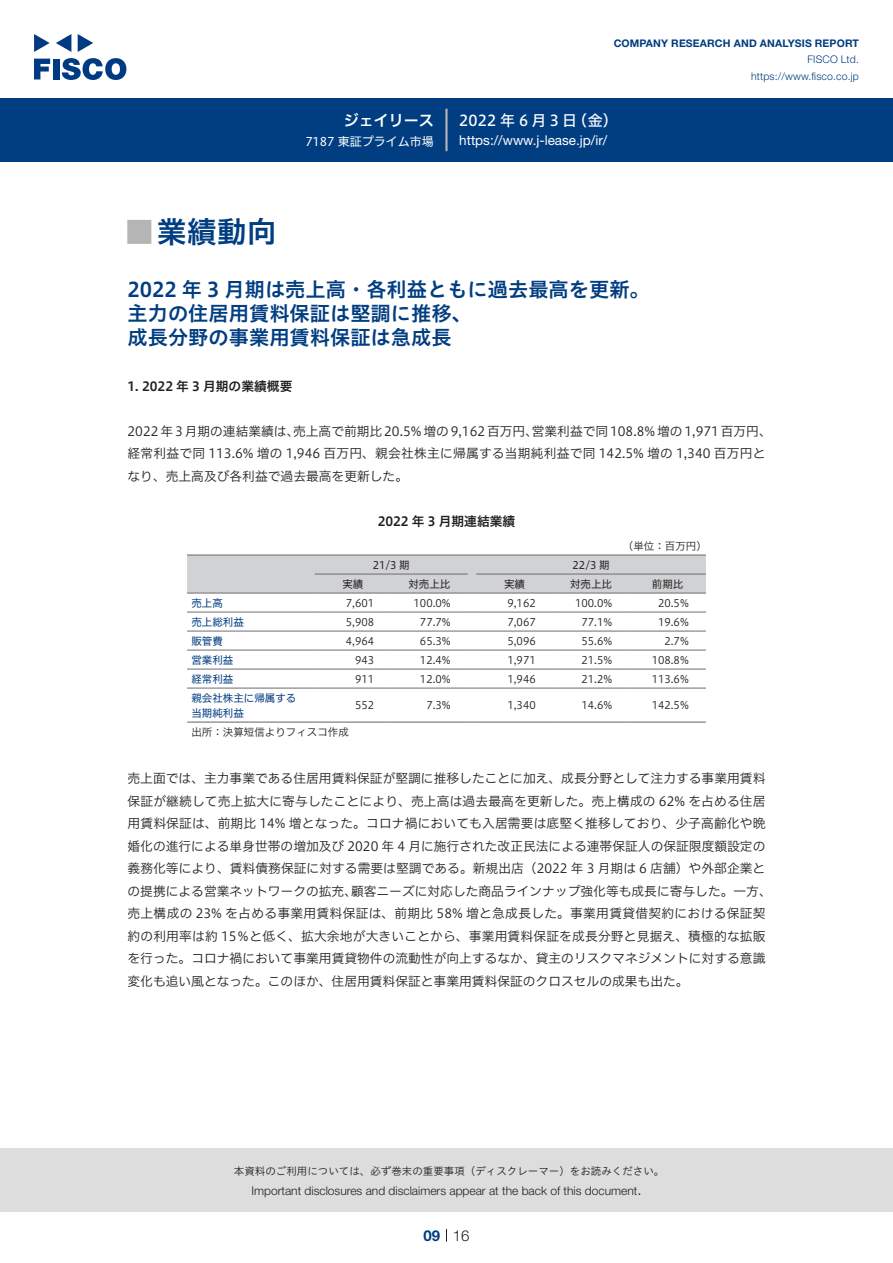
<style>
.page{position:relative;width:893px;height:1263px;background:#fff}
.page>*{position:absolute;margin:0;border:0;box-sizing:border-box;transform-origin:0 0}
.t1{font:30px "Hiragino UD Sans Std N W6";color:#003d81}
.t2{font:24px "Hiragino UD Sans Std N W6";color:#b5b5b6}
.t3{font:20.25px/24px "Hiragino UD Sans Std W6";color:#003d81}
.t4{font:15px "Hiragino UD Sans F Std N W5";letter-spacing:.215em;color:#fff}
.t5{font:15px "Hiragino UD Sans F Std N W6";color:#fff}
.t6{font:300 15px "Helvetica Neue LT Std";color:#231f20}
.t7{font:700 15px "Helvetica Neue LT Std";color:#003d81}
.t8{font:13.5px "Helvetica Neue LT Std";color:#fff}
.t9{font:12.75px/22.5px "Hiragino UD Sans F Std N W3";color:#231f20}
.t10{font:12.75px "Hiragino UD Sans F Std N W6";color:#231f20}
.t11{font:300 12px "Helvetica Neue LT Std";color:#231f20}
.t12{font:12px "Hiragino UD Sans F Std N W4";color:#fff}
.t13{font:10.5px "Hiragino UD Sans F Std N W3";color:#231f20}
.t14{font:10.5px "Hiragino UD Sans Std W3";color:#231f20}
.t15{font:10.5px/19px "Hiragino UD Sans F Std N W4";color:#003d81}
.t16{font:700 10.5px "Helvetica Neue LT Std";letter-spacing:.015em;color:#003d81}
.t17{font:300 10.5px/16.5px "Helvetica Neue LT Std";letter-spacing:.015em;color:#003d81;text-align:right}
.t18{font:10.5px "Hiragino UD Sans F Std N W4";color:#231f20}
</style>
<div class="page">
<div style="left:0;top:1148px;width:893px;height:64px;background:#ddd"></div>
<svg style="left:34px;top:59px;width:16px;height:20px"></svg>
<div style="left:53px;top:59px;width:6px;height:20px;background:#003a83"></div>
<svg style="left:62px;top:58px;width:64px;height:22px"></svg>
<svg style="left:34px;top:34px;width:16px;height:18px"></svg>
<svg style="left:78px;top:34px;width:15px;height:18px"></svg>
<svg style="left:56px;top:34px;width:15px;height:18px"></svg>
<div style="left:0;top:98px;width:893px;height:64px;background:#003d81"></div>
<hr style="left:445px;top:109px;width:3px;height:42px;background:#b5b5b6">
<svg style="left:446px;top:1229px;width:1px;height:13px"></svg>
<hr style="left:187px;top:612px;width:128px;height:1px;background:#6c6d70">
<hr style="left:315px;top:612px;width:76px;height:1px;background:#6c6d70">
<hr style="left:391px;top:612px;width:77px;height:1px;background:#6c6d70">
<hr style="left:476px;top:612px;width:77px;height:1px;background:#6c6d70">
<hr style="left:553px;top:612px;width:76px;height:1px;background:#6c6d70">
<hr style="left:629px;top:612px;width:77px;height:1px;background:#6c6d70">
<hr style="left:187px;top:631px;width:128px;height:1px;background:#6c6d70">
<hr style="left:315px;top:631px;width:76px;height:1px;background:#6c6d70">
<hr style="left:391px;top:631px;width:77px;height:1px;background:#6c6d70">
<hr style="left:476px;top:631px;width:77px;height:1px;background:#6c6d70">
<hr style="left:553px;top:631px;width:76px;height:1px;background:#6c6d70">
<hr style="left:629px;top:631px;width:77px;height:1px;background:#6c6d70">
<hr style="left:187px;top:650px;width:128px;height:1px;background:#6c6d70">
<hr style="left:315px;top:650px;width:76px;height:1px;background:#6c6d70">
<hr style="left:391px;top:650px;width:77px;height:1px;background:#6c6d70">
<hr style="left:476px;top:650px;width:77px;height:1px;background:#6c6d70">
<hr style="left:553px;top:650px;width:76px;height:1px;background:#6c6d70">
<hr style="left:629px;top:650px;width:77px;height:1px;background:#6c6d70">
<hr style="left:187px;top:669px;width:128px;height:1px;background:#6c6d70">
<hr style="left:315px;top:669px;width:76px;height:1px;background:#6c6d70">
<hr style="left:391px;top:669px;width:77px;height:1px;background:#6c6d70">
<hr style="left:476px;top:669px;width:77px;height:1px;background:#6c6d70">
<hr style="left:553px;top:669px;width:76px;height:1px;background:#6c6d70">
<hr style="left:629px;top:669px;width:77px;height:1px;background:#6c6d70">
<hr style="left:187px;top:688px;width:128px;height:1px;background:#6c6d70">
<hr style="left:315px;top:688px;width:76px;height:1px;background:#6c6d70">
<hr style="left:391px;top:688px;width:77px;height:1px;background:#6c6d70">
<hr style="left:476px;top:688px;width:77px;height:1px;background:#6c6d70">
<hr style="left:553px;top:688px;width:76px;height:1px;background:#6c6d70">
<hr style="left:629px;top:688px;width:77px;height:1px;background:#6c6d70">
<svg style="left:187px;top:554px;width:519px;height:40px;background:#cbccce"></svg>
<hr style="left:476px;top:554px;width:77px;height:2px;background:#6c6d70">
<hr style="left:553px;top:554px;width:76px;height:2px;background:#6c6d70">
<hr style="left:629px;top:554px;width:77px;height:2px;background:#6c6d70">
<hr style="left:187px;top:721px;width:128px;height:2px;background:#6c6d70">
<hr style="left:315px;top:721px;width:76px;height:2px;background:#6c6d70">
<hr style="left:391px;top:721px;width:77px;height:2px;background:#6c6d70">
<svg style="left:468px;top:721px;width:8px;height:2px"></svg>
<hr style="left:476px;top:721px;width:77px;height:2px;background:#6c6d70">
<hr style="left:553px;top:721px;width:76px;height:2px;background:#6c6d70">
<hr style="left:629px;top:721px;width:77px;height:2px;background:#6c6d70">
<p class="t5" style="left:344px;top:109px;width:92px">ジェイリース</p>
<p class="t12" style="left:305px;top:132px;width:130px">7187 東証プライム市場</p>
<p class="t16" style="left:614px;top:37px;width:247px">COMPANY RESEARCH AND ANALYSIS REPORT</p>
<p class="t17" style="left:751px;top:51px;width:109px">FISCO Ltd. https://www.fisco.co j p.</p>
<p class="t4" style="left:459px;top:109px;width:119px">2022年6月3日</p>
<p class="t4" style="left:572px;top:109px;width:47px">（金(</p>
<p class="t8" style="left:459px;top:132px;width:150px">h t t p s : / / w w w -j. l e a s e j p. /i r/</p>
<h1 class="t1" style="left:157px;top:209px;width:121px">業績動向</h1>
<h2 class="t2" style="left:128px;top:213px;width:25px">█</h2>
<h3 class="t3" style="left:128px;top:276px;width:524px">2022 年 3 月期は売上高・各利益ともに過去最高を更新。主力の住居用賃料保証は堅調に推移、<br>成長分野の事業用賃料保証は急成長</h3>
<p class="t10" style="left:128px;top:376px;width:166px">1. 2022 年 3 月期の業績概要</p>
<p class="t9" style="left:532px;top:419px;width:242px">営業利益で同108.8% 増の 1,971 百万円、</p>
<p class="t9" style="left:293px;top:419px;width:247px">売上高で前期比20.5% 増の 9,162 百万円、</p>
<p class="t9" style="left:128px;top:419px;width:639px">2022年 3 月期の連結業績は、<br>経常利益で同 113.6% 増の 1,946 百万円、親会社株主に帰属する当期純利益で同 142.5% 増の 1,340 百万円となり、売上高及び各利益で過去最高を更新した。</p>
<p class="t10" style="left:378px;top:511px;width:139px">2022 年 3 月期連結業績</p>
<p class="t13" style="left:623px;top:538px;width:85px">（単位：百万円(</p>
<p class="t18" style="left:573px;top:557px;width:39px">22/3 期</p>
<p class="t18" style="left:373px;top:557px;width:39px">21/3 期</p>
<p class="t18" style="left:342px;top:576px;width:22px">実績</p>
<p class="t18" style="left:408px;top:576px;width:43px">対売上比</p>
<p class="t18" style="left:504px;top:576px;width:22px">実績</p>
<p class="t18" style="left:570px;top:576px;width:43px">対売上比</p>
<p class="t18" style="left:652px;top:576px;width:33px">前期比</p>
<p class="t15" style="left:191px;top:592px;width:33px">売上高</p>
<p class="t13" style="left:346px;top:595px;width:30px">7,601</p>
<p class="t13" style="left:414px;top:595px;width:39px">100.0%</p>
<p class="t13" style="left:507px;top:595px;width:30px">9,162</p>
<p class="t13" style="left:575px;top:595px;width:39px">100.0%</p>
<p class="t13" style="left:658px;top:595px;width:32px">20.5%</p>
<p class="t15" style="left:191px;top:611px;width:54px">売上総利益</p>
<p class="t13" style="left:346px;top:614px;width:30px">5,908</p>
<p class="t13" style="left:420px;top:614px;width:32px">77.7%</p>
<p class="t13" style="left:507px;top:614px;width:30px">7,067</p>
<p class="t13" style="left:581px;top:614px;width:32px">77.1%</p>
<p class="t13" style="left:658px;top:614px;width:32px">19.6%</p>
<p class="t15" style="left:191px;top:630px;width:33px">販管費</p>
<p class="t13" style="left:346px;top:633px;width:30px">4,964</p>
<p class="t13" style="left:420px;top:633px;width:32px">65.3%</p>
<p class="t13" style="left:507px;top:633px;width:30px">5,096</p>
<p class="t13" style="left:581px;top:633px;width:32px">55.6%</p>
<p class="t13" style="left:664px;top:633px;width:26px">2.7%</p>
<p class="t15" style="left:191px;top:649px;width:43px">営業利益</p>
<p class="t13" style="left:355px;top:652px;width:21px">943</p>
<p class="t13" style="left:420px;top:652px;width:32px">12.4%</p>
<p class="t13" style="left:507px;top:652px;width:30px">1,971</p>
<p class="t13" style="left:581px;top:652px;width:32px">21.5%</p>
<p class="t13" style="left:652px;top:652px;width:39px">108.8%</p>
<p class="t15" style="left:191px;top:668px;width:106px">経常利益<br>親会社株主に帰属する</p>
<p class="t13" style="left:507px;top:671px;width:30px">1,946</p>
<p class="t13" style="left:652px;top:671px;width:39px">113.6%</p>
<p class="t13" style="left:420px;top:671px;width:32px">12.0%</p>
<p class="t13" style="left:581px;top:671px;width:32px">21.2%</p>
<p class="t13" style="left:355px;top:671px;width:21px">911</p>
<p class="t13" style="left:581px;top:697px;width:32px">14.6%</p>
<p class="t13" style="left:355px;top:697px;width:21px">552</p>
<p class="t13" style="left:426px;top:697px;width:26px">7.3%</p>
<p class="t13" style="left:507px;top:697px;width:30px">1,340</p>
<p class="t13" style="left:652px;top:697px;width:39px">142.5%</p>
<p class="t15" style="left:191px;top:702px;width:54px">当期純利益</p>
<p class="t13" style="left:191px;top:724px;width:159px">出所：決算短信よりフィスコ作成</p>
<p class="t9" style="left:128px;top:766px;width:639px">売上面では、主力事業である住居用賃料保証が堅調に推移したことに加え、成長分野として注力する事業用賃料</p>
<p class="t9" style="left:128px;top:789px;width:639px">保証が継続して売上拡大に寄与したことにより、売上高は過去最高を更新した。売上構成の 62% を占める住居</p>
<p class="t9" style="left:128px;top:811px;width:639px">用賃料保証は、前期比 14% 増となった。コロナ禍においても入居需要は底堅く推移しており、少子高齢化や晩</p>
<p class="t9" style="left:128px;top:834px;width:639px">婚化の進行による単身世帯の増加及び 2020 年 4 月に施行された改正民法による連帯保証人の保証限度額設定の</p>
<p class="t9" style="left:128px;top:856px;width:639px">義務化等により、賃料債務保証に対する需要は堅調である。新規出店（2022 年 3 月期は 6 店舗）や外部企業と</p>
<p class="t9" style="left:351px;top:879px;width:422px">顧客ニーズに対応した商品ラインナップ強化等も成長に寄与した。一方、</p>
<p class="t9" style="left:128px;top:879px;width:639px">の提携による営業ネットワークの拡充、<br>売上構成の 23% を占める事業用賃料保証は、前期比 58% 増と急成長した。事業用賃貸借契約における保証契約の利用率は約 15％と低く、拡大余地が大きいことから、事業用賃料保証を成長分野と見据え、積極的な拡販を行った。コロナ禍において事業用賃貸物件の流動性が向上するなか、貸主のリスクマネジメントに対する意識変化も追い風となった。このほか、住居用賃料保証と事業用賃料保証のクロスセルの成果も出た。</p>
<p class="t14" style="left:234px;top:1163px;width:432px">本資料のご利用については、必ず巻末の重要事項（ディスクレーマー）をお読みください。</p>
<p class="t6" style="left:637px;top:1180px;width:6px">.</p>
<p class="t11" style="left:251px;top:1183px;width:387px">Important disclosures and disclaimers appear at the back of this document</p>
<p class="t7" style="left:423px;top:1226px;width:18px">09</p>
<p class="t6" style="left:453px;top:1226px;width:18px">16</p>
</div>
